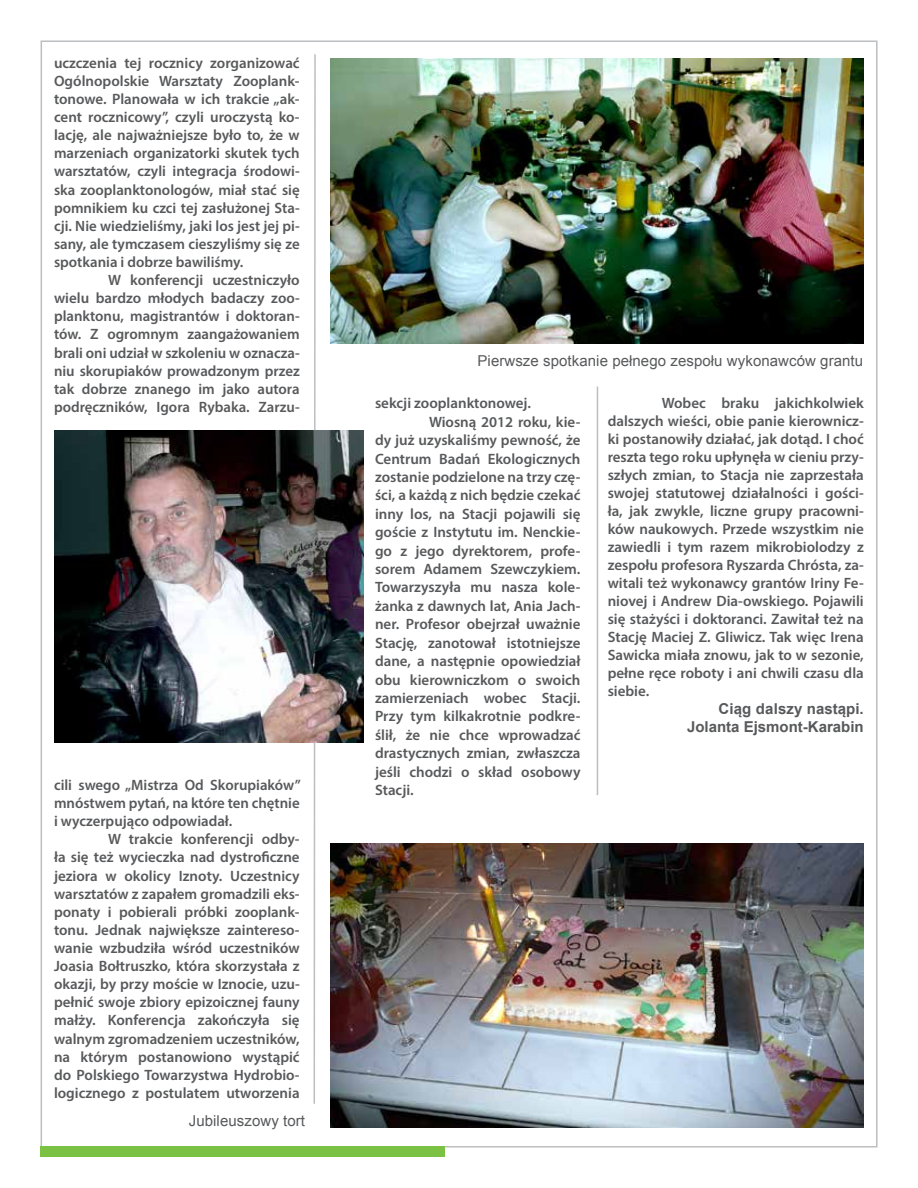
<style>
.page{position:relative;width:918px;height:1188px;background:#fff}
.page>*{position:absolute;margin:0;border:0;box-sizing:border-box;transform-origin:0 0}
.t1{font:600 15px/18.1px "Myriad Pro";color:#58595b;text-align:justify}
.t2{font:15px "Arial";letter-spacing:.005em;color:#58595b}
.t3{font:700 15px/18px "Arial";color:#58595b;text-align:right}
</style>
<div class="page">
<div style="left:40px;top:1146px;width:406px;height:10px;background:#7bc143"></div>
<svg style="left:313px;top:54px;width:3px;height:1050px"></svg>
<hr style="left:597px;top:387px;width:1px;height:408px;background:#bcbec0">
<img style="left:331px;top:59px;width:533px;height:284px">
<img style="left:330px;top:844px;width:533px;height:284px">
<img style="left:55px;top:430px;width:309px;height:313px">
<p class="t1" style="left:54px;top:53px;width:247px">uczczenia tej rocznicy zorganizować Ogólnopolskie Warsztaty Zooplank&shy;tonowe. Planowała w ich trakcie „ak&shy;cent rocznicowy”, czyli uroczystą ko&shy;lację, ale najważniejsze było to, że w marzeniach organizatorki skutek tych warsztatów, czyli integracja środowi&shy;ska zooplanktonologów, miał stać się pomnikiem ku czci tej zasłużonej Sta&shy;cji. Nie wiedzieliśmy, jaki los jest jej pi&shy;sany, ale tymczasem cieszyliśmy się ze spotkania i dobrze bawiliśmy.</p>
<p class="t1" style="left:54px;top:271px;width:247px;text-indent:54px">W konferencji uczestniczyło wielu bardzo młodych badaczy zoo&shy;planktonu, magistrantów i doktoran&shy;tów. Z ogromnym zaangażowaniem brali oni udział w szkoleniu w oznacza&shy;niu skorupiaków prowadzonym przez tak dobrze znanego im jako autora podręczników, Igora Rybaka. Zarzu-</p>
<p class="t1" style="left:54px;top:776px;width:248px">cili swego „Mistrza Od Skorupiaków” mnóstwem pytań, na które ten chętnie i wyczerpująco odpowiadał.</p>
<p class="t1" style="left:54px;top:830px;width:247px;text-indent:54px">W trakcie konferencji odby&shy;ła się też wycieczka nad dystroficzne jeziora w okolicy Iznoty. Uczestnicy warsztatów z zapałem gromadzili eks&shy;ponaty i pobierali próbki zooplank&shy;tonu. Jednak największe zaintereso&shy;wanie wzbudziła wśród uczestników Joasia Bołtruszko, która skorzystała z okazji, by przy moście w Iznocie, uzu&shy;pełnić swoje zbiory epizoicznej fauny małży. Konferencja zakończyła się walnym zgromadzeniem uczestników, na którym postanowiono wystąpić do Polskiego Towarzystwa Hydrobio&shy;logicznego z postulatem utworzenia</p>
<p class="t2" style="left:189px;top:1111px;width:118px">Jubileuszowy tort</p>
<p class="t2" style="left:478px;top:351px;width:387px">Pierwsze spotkanie pełnego zespołu wykonawców grantu</p>
<p class="t1" style="left:375px;top:394px;width:158px">sekcji zooplanktonowej.</p>
<p class="t1" style="left:429px;top:412px;width:153px">Wiosną 2012 roku, kie-</p>
<p class="t1" style="left:375px;top:431px;width:207px">dy już uzyskaliśmy pewność, że</p>
<p class="t1" style="left:375px;top:449px;width:207px">Centrum Badań Ekologicznych</p>
<p class="t1" style="left:375px;top:467px;width:207px">zostanie podzielone na trzy czę-</p>
<p class="t1" style="left:375px;top:486px;width:207px">ści, a każdą z nich będzie czekać</p>
<p class="t1" style="left:375px;top:504px;width:207px">inny los, na Stacji pojawili się</p>
<p class="t1" style="left:375px;top:523px;width:207px">goście z Instytutu im. Nenckie-</p>
<p class="t1" style="left:375px;top:541px;width:207px">go z jego dyrektorem, profe-</p>
<p class="t1" style="left:375px;top:560px;width:207px">sorem Adamem Szewczykiem.</p>
<p class="t1" style="left:375px;top:578px;width:207px">Towarzyszyła mu nasza kole-</p>
<p class="t1" style="left:375px;top:596px;width:207px">żanka z dawnych lat, Ania Jach-</p>
<p class="t1" style="left:375px;top:615px;width:207px">ner. Profesor obejrzał uważnie</p>
<p class="t1" style="left:375px;top:633px;width:207px">Stację, zanotował istotniejsze</p>
<p class="t1" style="left:375px;top:652px;width:207px">dane, a następnie opowiedział</p>
<p class="t1" style="left:375px;top:670px;width:207px">obu kierowniczkom o swoich</p>
<p class="t1" style="left:375px;top:688px;width:207px">zamierzeniach wobec Stacji.</p>
<p class="t1" style="left:375px;top:707px;width:207px">Przy tym kilkakrotnie podkre-</p>
<p class="t1" style="left:375px;top:725px;width:207px">ślił, że nie chce wprowadzać</p>
<p class="t1" style="left:375px;top:744px;width:207px">drastycznych zmian, zwłaszcza</p>
<p class="t1" style="left:375px;top:762px;width:207px">jeśli chodzi o skład osobowy</p>
<p class="t1" style="left:375px;top:781px;width:40px">Stacji.</p>
<p class="t1" style="left:608px;top:394px;width:258px;text-indent:54px">Wobec braku jakichkolwiek dalszych wieści, obie panie kierownicz&shy;ki postanowiły działać, jak dotąd. I choć reszta tego roku upłynęła w cieniu przy&shy;szłych zmian, to Stacja nie zaprzestała swojej statutowej działalności i gości&shy;ła, jak zwykle, liczne grupy pracowni&shy;ków naukowych. Przede wszystkim nie zawiedli i tym razem mikrobiolodzy z zespołu profesora Ryszarda Chrósta, za&shy;witali też wykonawcy grantów Iriny Fe&shy;niovej i Andrew Dia-owskiego. Pojawili się stażyści i doktoranci. Zawitał też na Stację Maciej Z. Gliwicz. Tak więc Irena Sawicka miała znowu, jak to w sezonie, pełne ręce roboty i ani chwili czasu dla siebie.</p>
<p class="t3" style="left:687px;top:700px;width:178px">Ciąg dalszy nastąpi.<br>Jolanta Ejsmont-Karabin</p>
</div>
